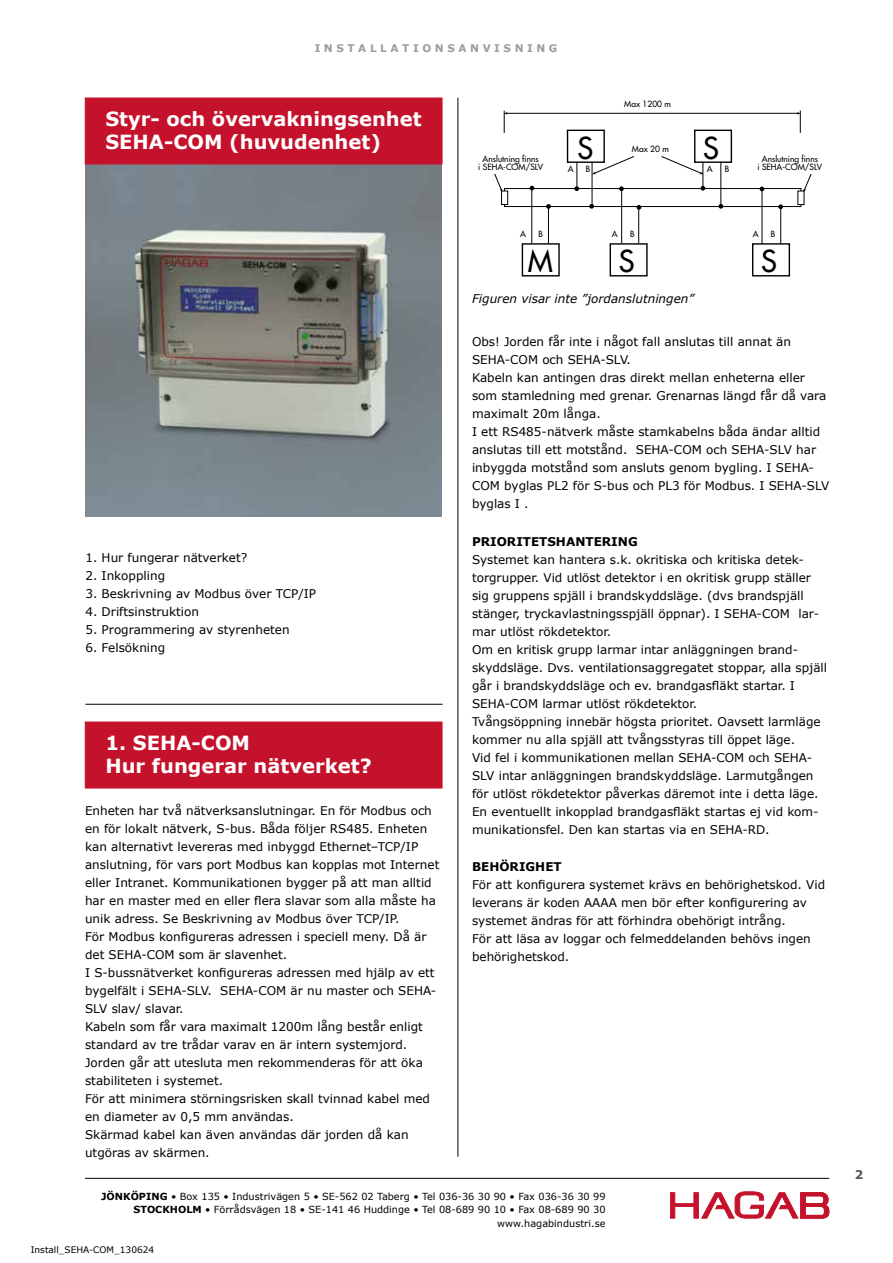
<style>
.page{position:relative;width:893px;height:1263px;background:#fff}
.page>*{position:absolute;margin:0;border:0;box-sizing:border-box;transform-origin:0 0}
.t1{font:29.4px "Futura";color:#000}
.t2{font:700 19.5px/23.4px "Verdana";color:#fff}
.t3{font:12px/18px "Verdana";color:#000}
.t4{font:italic 12px "Verdana";color:#000}
.t5{font:700 12px "Verdana";color:#000}
.t6{font:700 12px "Verdana";color:#575756}
.t7{font:700 10.5px "Verdana";color:#9d9d9c}
.t8{font:9.75px/13.5px "Verdana";color:#000;text-align:right}
.t9{font:9px "Verdana";color:#000}
.t10{font:8.4px/8.4px "Futura";color:#000;text-align:center}
.s1{font-weight:700}
</style>
<div class="page">
<hr style="left:85px;top:1178px;width:744px;height:1px;background:#000">
<svg style="left:670px;top:1191px;width:159px;height:27px"></svg>
<hr style="left:85px;top:704px;width:358px;height:1px;background:#000">
<div style="left:85px;top:722px;width:357px;height:66px;background:#c5122c"></div>
<hr style="left:457px;top:98px;width:1px;height:1059px;background:#000">
<div style="left:567px;top:130px;width:38px;height:33px;border:1px solid #000"></div>
<hr style="left:506px;top:113px;width:292px;height:1px;background:#000">
<svg style="left:504px;top:111px;width:3px;height:22px"></svg>
<svg style="left:797px;top:111px;width:4px;height:22px"></svg>
<div style="left:694px;top:130px;width:38px;height:33px;border:1px solid #000"></div>
<div style="left:752px;top:243px;width:38px;height:33px;border:1px solid #000"></div>
<div style="left:610px;top:243px;width:38px;height:33px;border:1px solid #000"></div>
<div style="left:522px;top:243px;width:38px;height:33px;border:1px solid #000"></div>
<svg style="left:494px;top:156px;width:318px;height:88px"></svg>
<img style="left:86px;top:164px;width:356px;height:353px">
<div style="left:85px;top:98px;width:357px;height:66px;background:#c5122c"></div>
<p class="t7" style="left:315px;top:40px;width:244px">I N S T A L L A T I O N S A N V I S N I N G</p>
<p class="t10" style="left:624px;top:100px;width:48px">Max 1200 m</p>
<h2 class="t2" style="left:105px;top:106px;width:318px">Styr- och övervakningsenhet<br>SEHA-COM (huvudenhet)</h2>
<p class="t3" style="left:85px;top:549px;width:163px">1. Hur fungerar nätverket?</p>
<p class="t3" style="left:85px;top:567px;width:81px">2. Inkoppling</p>
<p class="t3" style="left:85px;top:585px;width:232px">3. Beskrivning av Modbus över TCP/IP</p>
<p class="t3" style="left:85px;top:603px;width:115px">4. Driftsinstruktion</p>
<p class="t3" style="left:85px;top:621px;width:206px">5. Programmering av styrenheten</p>
<p class="t3" style="left:85px;top:639px;width:81px">6. Felsökning</p>
<h2 class="t2" style="left:105px;top:730px;width:268px">1. SEHA-COM<br>Hur fungerar nätverket?</h2>
<p class="t3" style="left:85px;top:801px;width:356px">Enheten har två nätverksanslutningar. En för Modbus och en för lokalt nätverk, S-bus. Båda följer RS485. Enheten kan alternativt levereras med inbyggd Ethernet–TCP/IP anslutning, för vars port Modbus kan kopplas mot Internet eller Intranet. Kommunikationen bygger på att man alltid har en master med en eller flera slavar som alla måste ha unik adress. Se Beskrivning av Modbus över TCP/IP.<br>För Modbus konfigureras adressen i speciell meny. Då är det SEHA-COM som är slavenhet.<br>I S-bussnätverket konfigureras adressen med hjälp av ett bygelfält i SEHA-SLV. SEHA-COM är nu master och SEHA-SLV slav/ slavar.<br>Kabeln som får vara maximalt 1200m lång består enligt standard av tre trådar varav en är intern systemjord.<br>Jorden går att utesluta men rekommenderas för att öka stabiliteten i systemet.<br>För att minimera störningsrisken skall tvinnad kabel med en diameter av 0,5 mm användas.<br>Skärmad kabel kan även användas där jorden då kan utgöras av skärmen.</p>
<h1 class="t1" style="left:577px;top:129px;width:17px">S</h1>
<h1 class="t1" style="left:703px;top:129px;width:17px">S</h1>
<p class="t10" style="left:632px;top:145px;width:38px">Max 20 m</p>
<p class="t10" style="left:478px;top:155px;width:66px">Anslutning finns<br>i SEHA-COM/SLV</p>
<p class="t10" style="left:757px;top:155px;width:66px">Anslutning finns<br>i SEHA-COM/SLV</p>
<p class="t10" style="left:568px;top:165px;width:7px">A</p>
<p class="t10" style="left:586px;top:165px;width:6px">B</p>
<p class="t10" style="left:707px;top:165px;width:7px">A</p>
<p class="t10" style="left:725px;top:165px;width:6px">B</p>
<p class="t10" style="left:520px;top:230px;width:7px">A</p>
<p class="t10" style="left:539px;top:230px;width:6px">B</p>
<p class="t10" style="left:612px;top:230px;width:7px">A</p>
<p class="t10" style="left:630px;top:230px;width:6px">B</p>
<p class="t10" style="left:753px;top:230px;width:7px">A</p>
<p class="t10" style="left:771px;top:230px;width:6px">B</p>
<h1 class="t1" style="left:528px;top:243px;width:27px">M</h1>
<h1 class="t1" style="left:619px;top:243px;width:17px">S</h1>
<h1 class="t1" style="left:761px;top:243px;width:17px">S</h1>
<p class="t4" style="left:472px;top:291px;width:223px">Figuren visar inte ”jordanslutningen”</p>
<p class="t3" style="left:472px;top:333px;width:359px">Obs! Jorden får inte i något fall anslutas till annat än SEHA-COM och SEHA-SLV.<br>Kabeln kan antingen dras direkt mellan enheterna eller som stamledning med grenar. Grenarnas längd får då vara maximalt 20m långa.<br>I ett RS485-nätverk måste stamkabelns båda ändar alltid anslutas till ett motstånd. SEHA-COM och SEHA-SLV har inbyggda motstånd som ansluts genom bygling. I SEHA-COM byglas PL2 för S-bus och PL3 för Modbus. I SEHA-SLV byglas I .</p>
<p class="t5" style="left:472px;top:533px;width:167px">PRIORITETSHANTERING</p>
<p class="t3" style="left:472px;top:550px;width:357px">Systemet kan hantera s.k. okritiska och kritiska detek&shy;torgrupper. Vid utlöst detektor i en okritisk grupp ställer sig gruppens spjäll i brandskyddsläge. (dvs brandspjäll stänger, tryckavlastningsspjäll öppnar). I SEHA-COM lar&shy;mar utlöst rökdetektor.<br>Om en kritisk grupp larmar intar anläggningen brand&shy;skyddsläge. Dvs. ventilationsaggregatet stoppar, alla spjäll går i brandskyddsläge och ev. brandgasfläkt startar. I SEHA-COM larmar utlöst rökdetektor.<br>Tvångsöppning innebär högsta prioritet. Oavsett larmläge kommer nu alla spjäll att tvångsstyras till öppet läge.<br>Vid fel i kommunikationen mellan SEHA-COM och SEHA-SLV intar anläggningen brandskyddsläge. Larmutgången för utlöst rökdetektor påverkas däremot inte i detta läge.<br>En eventuellt inkopplad brandgasfläkt startas ej vid kom&shy;munikationsfel. Den kan startas via en SEHA-RD.</p>
<p class="t5" style="left:472px;top:858px;width:91px">BEHÖRIGHET</p>
<p class="t3" style="left:472px;top:876px;width:355px">För att konfigurera systemet krävs en behörighetskod. Vid leverans är koden AAAA men bör efter konfigurering av systemet ändras för att förhindra obehörigt intrång.<br>För att läsa av loggar och felmeddelanden behövs ingen behörighetskod.</p>
<p class="t8" style="left:101px;top:1189px;width:506px"><span class="s1">JÖNKÖPING</span> • Box 135 • Industrivägen 5 • SE-562 02 Taberg • Tel 036-36 30 90 • Fax 036-36 30 99<br><span class="s1">STOCKHOLM</span> • Förrådsvägen 18 • SE-141 46 Huddinge • Tel 08-689 90 10 • Fax 08-689 90 30 www.hagabindustri.se</p>
<p class="t9" style="left:31px;top:1243px;width:125px">Install_SEHA-COM_130624</p>
<p class="t6" style="left:855px;top:1166px;width:10px">2</p>
</div>
